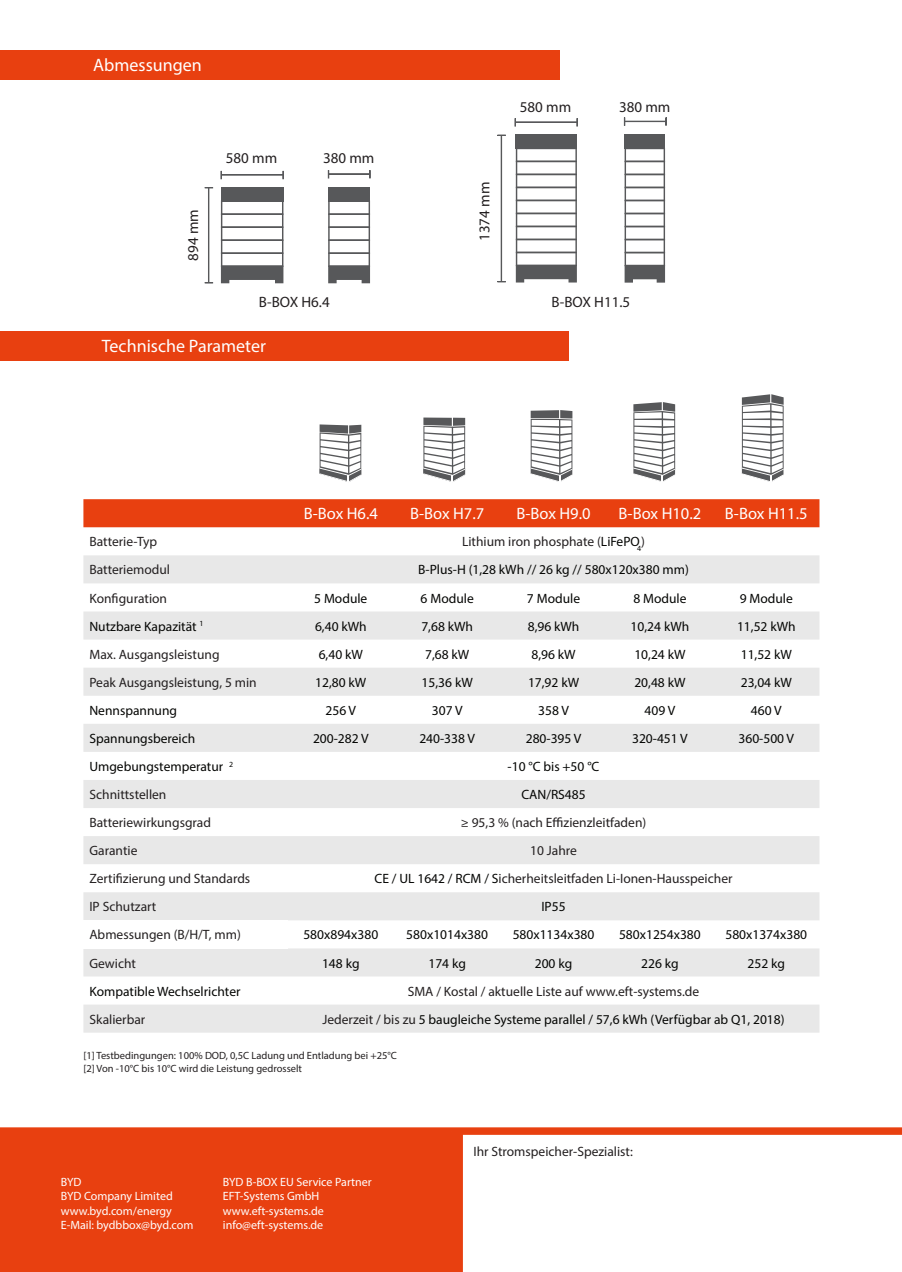
<style>
.page{position:relative;width:902px;height:1272px;background:#fff}
.page>*{position:absolute;margin:0;border:0;box-sizing:border-box;transform-origin:0 0}
.t1{font:18px "Myriad Pro";color:#fff}
.Paragraph_Style_1{font:16.5px "Myriad Pro";color:#fff}
.t2{font:15px "Myriad Pro";color:#231f20}
.Paragraph_Style_1-2{font:13.5px "Myriad Pro";color:#040503}
.Paragraph_Style_1-3{font:13.5px "Myriad Pro";color:#231f20}
.t3{font:12px "Myriad Pro";color:#fff}
.t4{font:10.5px "Myriad Pro";color:#231f20}
.s1{color:#040503}
.s2{color:#231f20}
</style>
<div class="page">
<div style="left:0;top:50px;width:559px;height:29px;background:#e84010"></div>
<div style="left:0;top:331px;width:568px;height:30px;background:#e84010"></div>
<div style="left:83px;top:499px;width:736px;height:28px;background:#e84010"></div>
<svg style="left:83px;top:555px;width:736px;height:477px;fill:#e8e8e8"></svg>
<div style="left:83px;top:920px;width:204px;height:28px;background:#fff"></div>
<div style="left:221px;top:187px;width:62px;height:15px;background:#57585a"></div>
<svg style="left:221px;top:202px;width:62px;height:81px"></svg>
<div style="left:328px;top:187px;width:42px;height:15px;background:#57585a"></div>
<svg style="left:328px;top:202px;width:42px;height:81px"></svg>
<div style="left:516px;top:135px;width:61px;height:14px;background:#57585a"></div>
<svg style="left:516px;top:149px;width:61px;height:133px"></svg>
<div style="left:624px;top:135px;width:41px;height:14px;background:#57585a"></div>
<svg style="left:624px;top:149px;width:41px;height:133px"></svg>
<hr style="left:221px;top:175px;width:62px;height:1px;background:#57585a">
<div style="left:221px;top:174px;width:62px;height:1px;border:1px solid #57585a"></div>
<svg style="left:220px;top:170px;width:2px;height:9px"></svg>
<svg style="left:282px;top:170px;width:2px;height:9px"></svg>
<div style="left:328px;top:173px;width:42px;height:2px;border:1px solid #57585a"></div>
<svg style="left:369px;top:170px;width:2px;height:8px"></svg>
<div style="left:208px;top:188px;width:1px;height:95px;border:1px solid #57585a"></div>
<div style="left:515px;top:122px;width:62px;height:1px;border:1px solid #57585a"></div>
<svg style="left:514px;top:118px;width:2px;height:8px"></svg>
<svg style="left:576px;top:118px;width:2px;height:8px"></svg>
<div style="left:624px;top:121px;width:42px;height:1px;border:1px solid #57585a"></div>
<div style="left:500px;top:135px;width:2px;height:146px;border:1px solid #57585a"></div>
<svg style="left:741px;top:394px;width:42px;height:88px"></svg>
<svg style="left:633px;top:402px;width:42px;height:80px"></svg>
<svg style="left:530px;top:410px;width:42px;height:72px"></svg>
<svg style="left:423px;top:417px;width:42px;height:65px"></svg>
<svg style="left:319px;top:424px;width:42px;height:58px"></svg>
<svg style="left:0;top:1127px;width:901px;height:144px;fill:#e84010"></svg>
<p class="t1" style="left:93px;top:54px;width:110px">Abmessungen</p>
<p class="t2" style="left:184px;top:260px;width:53px;rotate:-90deg">894 mm</p>
<p class="t2" style="left:226px;top:149px;width:53px">580 mm</p>
<p class="t2" style="left:323px;top:149px;width:53px">380 mm</p>
<p class="t2" style="left:475px;top:241px;width:60px;rotate:-90deg">1374 mm</p>
<p class="t2" style="left:520px;top:97px;width:53px">580 mm</p>
<p class="t2" style="left:619px;top:97px;width:53px">380 mm</p>
<p class="t2" style="left:259px;top:293px;width:72px">B-BOX H6.4</p>
<p class="t2" style="left:551px;top:293px;width:80px">B-BOX H11.5</p>
<p class="t1" style="left:102px;top:335px;width:165px">Technische Parameter</p>
<p class="Paragraph_Style_1" style="left:304px;top:503px;width:76px">B-Box H6.4</p>
<p class="Paragraph_Style_1" style="left:410px;top:503px;width:76px">B-Box H7.7</p>
<p class="Paragraph_Style_1" style="left:516px;top:503px;width:76px">B-Box H9.0</p>
<p class="Paragraph_Style_1" style="left:618px;top:503px;width:84px">B-Box H10.2</p>
<p class="Paragraph_Style_1" style="left:724px;top:503px;width:84px">B-Box H11.5</p>
<p class="Paragraph_Style_1-3" style="left:89px;top:533px;width:69px">Batterie-Typ</p>
<p class="Paragraph_Style_1-3" style="left:462px;top:533px;width:184px">Lithium iron phosphate (<span class="s1">LiFePO</span><sub>4</sub>)</p>
<p class="Paragraph_Style_1-3" style="left:89px;top:561px;width:82px">Batteriemodul</p>
<p class="Paragraph_Style_1-2" style="left:418px;top:561px;width:272px">B-Plus-H (1,28 kWh // 26 kg // 580x120x380 mm)</p>
<p class="Paragraph_Style_1-3" style="left:89px;top:589px;width:79px">Konfiguration</p>
<p class="Paragraph_Style_1-2" style="left:314px;top:589px;width:55px">5 Module</p>
<p class="Paragraph_Style_1-2" style="left:420px;top:589px;width:55px">6 Module</p>
<p class="Paragraph_Style_1-2" style="left:527px;top:589px;width:55px">7 Module</p>
<p class="Paragraph_Style_1-2" style="left:633px;top:589px;width:55px">8 Module</p>
<p class="Paragraph_Style_1-2" style="left:739px;top:589px;width:55px">9 Module</p>
<p class="Paragraph_Style_1-2" style="left:89px;top:617px;width:116px">Nutzbare Kapazität <sup>1</sup></p>
<p class="Paragraph_Style_1-2" style="left:315px;top:617px;width:53px">6,40 kWh</p>
<p class="Paragraph_Style_1-2" style="left:421px;top:617px;width:53px">7,68 kWh</p>
<p class="Paragraph_Style_1-2" style="left:527px;top:617px;width:53px">8,96 kWh</p>
<p class="Paragraph_Style_1-2" style="left:630px;top:617px;width:60px">10,24 kWh</p>
<p class="Paragraph_Style_1-2" style="left:737px;top:617px;width:60px">11,52 kWh</p>
<p class="Paragraph_Style_1-3" style="left:89px;top:645px;width:132px">Max. Ausgangsleistung</p>
<p class="Paragraph_Style_1-2" style="left:319px;top:645px;width:46px">6,40 kW</p>
<p class="Paragraph_Style_1-2" style="left:425px;top:645px;width:46px">7,68 kW</p>
<p class="Paragraph_Style_1-2" style="left:531px;top:645px;width:46px">8,96 kW</p>
<p class="Paragraph_Style_1-2" style="left:634px;top:645px;width:53px">10,24 kW</p>
<p class="Paragraph_Style_1-2" style="left:740px;top:645px;width:53px">11,52 kW</p>
<p class="Paragraph_Style_1-3" style="left:89px;top:674px;width:169px">Peak Ausgangsleistung, 5 min</p>
<p class="Paragraph_Style_1-2" style="left:315px;top:674px;width:53px">12,80 kW</p>
<p class="Paragraph_Style_1-2" style="left:421px;top:674px;width:53px">15,36 kW</p>
<p class="Paragraph_Style_1-2" style="left:528px;top:674px;width:53px">17,92 kW</p>
<p class="Paragraph_Style_1-2" style="left:634px;top:674px;width:53px">20,48 kW</p>
<p class="Paragraph_Style_1-2" style="left:740px;top:674px;width:53px">23,04 kW</p>
<p class="Paragraph_Style_1-2" style="left:89px;top:702px;width:89px">Nennspannung</p>
<p class="Paragraph_Style_1-2" style="left:325px;top:702px;width:32px">256 V</p>
<p class="Paragraph_Style_1-2" style="left:432px;top:702px;width:32px">307 V</p>
<p class="Paragraph_Style_1-2" style="left:538px;top:702px;width:32px">358 V</p>
<p class="Paragraph_Style_1-2" style="left:644px;top:702px;width:32px">409 V</p>
<p class="Paragraph_Style_1-2" style="left:750px;top:702px;width:32px">460 V</p>
<p class="Paragraph_Style_1-2" style="left:89px;top:730px;width:107px">Spannungsbereich</p>
<p class="Paragraph_Style_1-2" style="left:313px;top:730px;width:57px">200-282 V</p>
<p class="Paragraph_Style_1-2" style="left:419px;top:730px;width:57px">240-338 V</p>
<p class="Paragraph_Style_1-2" style="left:525px;top:730px;width:57px">280-395 V</p>
<p class="Paragraph_Style_1-2" style="left:632px;top:730px;width:57px">320-451 V</p>
<p class="Paragraph_Style_1-2" style="left:738px;top:730px;width:57px">360-500 V</p>
<p class="Paragraph_Style_1-2" style="left:89px;top:758px;width:145px">Umgebungstemperatur <sup>2</sup></p>
<p class="Paragraph_Style_1-2" style="left:507px;top:758px;width:93px">-10 °C bis +50 °C</p>
<p class="Paragraph_Style_1-3" style="left:89px;top:786px;width:78px">Schnittstellen</p>
<p class="Paragraph_Style_1-2" style="left:521px;top:786px;width:66px">CAN/RS485</p>
<p class="Paragraph_Style_1-3" style="left:89px;top:814px;width:123px">Batteriewirkungsgrad</p>
<p class="Paragraph_Style_1-3" style="left:460px;top:814px;width:187px">≥ 95,3 % (nach Effizienzleitfaden)</p>
<p class="Paragraph_Style_1-3" style="left:89px;top:842px;width:50px">Garantie</p>
<p class="Paragraph_Style_1-3" style="left:530px;top:842px;width:48px">10 Jahre</p>
<p class="Paragraph_Style_1-3" style="left:89px;top:870px;width:162px">Zertifizierung und Standards</p>
<p class="Paragraph_Style_1-3" style="left:374px;top:870px;width:359px"><span class="s1">CE / UL 1642 / RCM / S</span>icherheitsleitfaden Li-Ionen-Hausspeicher</p>
<p class="Paragraph_Style_1-3" style="left:89px;top:898px;width:68px">IP Schutzart</p>
<p class="Paragraph_Style_1-2" style="left:541px;top:898px;width:26px">IP55</p>
<p class="Paragraph_Style_1-3" style="left:89px;top:926px;width:153px">Abmessungen (B/H/T, mm)</p>
<p class="Paragraph_Style_1-2" style="left:303px;top:926px;width:76px">580x894x380</p>
<p class="Paragraph_Style_1-2" style="left:406px;top:926px;width:83px">580x1014x380</p>
<p class="Paragraph_Style_1-2" style="left:512px;top:926px;width:83px">580x1134x380</p>
<p class="Paragraph_Style_1-2" style="left:619px;top:926px;width:83px">580x1254x380</p>
<p class="Paragraph_Style_1-2" style="left:725px;top:926px;width:83px">580x1374x380</p>
<p class="Paragraph_Style_1-3" style="left:89px;top:954px;width:48px">Gewicht</p>
<p class="Paragraph_Style_1-2" style="left:322px;top:954px;width:39px">148 kg</p>
<p class="Paragraph_Style_1-2" style="left:428px;top:954px;width:39px">174 kg</p>
<p class="Paragraph_Style_1-2" style="left:534px;top:954px;width:39px">200 kg</p>
<p class="Paragraph_Style_1-2" style="left:641px;top:954px;width:39px">226 kg</p>
<p class="Paragraph_Style_1-2" style="left:747px;top:954px;width:39px">252 kg</p>
<p class="Paragraph_Style_1-2" style="left:89px;top:982px;width:153px">Kompatible Wechselrichter</p>
<p class="Paragraph_Style_1-3" style="left:408px;top:982px;width:293px">SMA / Kostal / aktuelle Liste auf www.eft-systems.de</p>
<p class="Paragraph_Style_1-3" style="left:89px;top:1010px;width:57px">Skalierbar</p>
<p class="Paragraph_Style_1-2" style="left:322px;top:1010px;width:463px"><span class="s2">Jederzeit / bis zu</span> 5 baugleiche Systeme parallel / 57,6 kWh (Verfügbar ab Q1, 2018)</p>
<p class="t4" style="left:83px;top:1049px;width:315px">[1] Testbedingungen: 100% DOD, 0,5C Ladung und Entladung bei +25°C</p>
<p class="t4" style="left:83px;top:1061px;width:220px">[2] Von -10°C bis 10°C wird die Leistung gedrosselt</p>
<p class="t3" style="left:61px;top:1174px;width:22px">BYD</p>
<p class="t3" style="left:223px;top:1174px;width:150px">BYD B-BOX EU Service Partner</p>
<p class="t3" style="left:61px;top:1188px;width:113px">BYD Company Limited</p>
<p class="t3" style="left:223px;top:1188px;width:98px">EFT-Systems GmbH</p>
<p class="t3" style="left:61px;top:1203px;width:113px">www.byd.com/energy</p>
<p class="t3" style="left:223px;top:1203px;width:102px">www.eft-systems.de</p>
<p class="t3" style="left:61px;top:1217px;width:134px">E-Mail: bydbbox@byd.com</p>
<p class="t3" style="left:223px;top:1217px;width:102px">info@eft-systems.de</p>
<p class="Paragraph_Style_1-3" style="left:473px;top:1142px;width:161px">Ihr Stromspeicher-Spezialist:</p>
</div>
